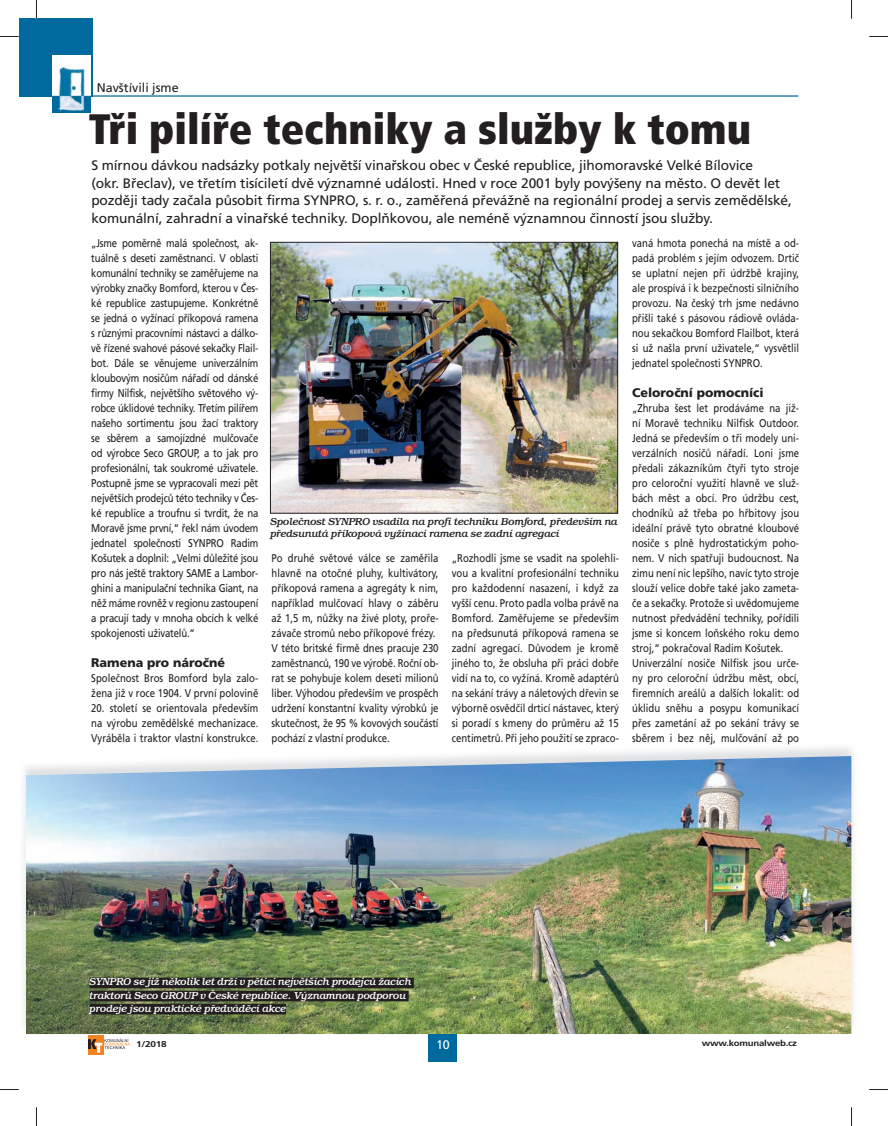
<style>
.page{position:relative;width:888px;height:1126px;background:#fff}
.page>*{position:absolute;margin:0;border:0;box-sizing:border-box;transform-origin:0 0}
.t1{font:900 condensed 42.5px "Frutiger CE";color:#231f20}
.t2{font:13.75px/17.5px "Frutiger CE";letter-spacing:-.01em;color:#231f20}
.t3{font:900 12.5px "Frutiger CE";color:#231f20}
.t4{font:12.5px "Frutiger CE";color:#231f20}
.t5{font:12.5px "Frutiger CE";color:#fff}
.t6{font:11.25px/15px "Frutiger CE";color:#231f20;scale:.85 1}
.t7{font:italic 500 10.38px/13.1px "Bookman Itc TEE";color:#fff}
.t8{font:italic 500 10.38px/11.9px "Bookman Itc TEE";color:#231f20}
.t9{font:700 8.38px "Frutiger CE";letter-spacing:-.025em;color:#231f20;scale:1.15 1}
.t10{font:700 8.38px "Frutiger CE";letter-spacing:-.025em;color:#231f20;scale:1.2 1}
</style>
<div class="page">
<div style="left:88px;top:1034px;width:15px;height:20px;background:#f58220"></div>
<svg style="left:88px;top:1038px;width:42px;height:14px"></svg>
<hr style="left:31px;top:95px;width:767px;height:2px;background:#00699e">
<div style="left:19px;top:19px;width:73px;height:78px;background:#00699e"></div>
<img style="left:52px;top:55px;width:39px;height:57px">
<div style="left:429px;top:1032px;width:28px;height:29px;background:#00699e"></div>
<img style="left:272px;top:244px;width:344px;height:267px">
<div style="left:270px;top:242px;width:348px;height:271px;border:1px solid #231f20"></div>
<img style="left:24px;top:747px;width:829px;height:286px">
<img style="left:26px;top:756px;width:825px;height:277px">
<div style="left:90px;top:977px;width:324px;height:11px;background:#231f20"></div>
<div style="left:90px;top:990px;width:319px;height:11px;background:#231f20"></div>
<div style="left:90px;top:1003px;width:196px;height:11px;background:#231f20"></div>
<svg style="left:0;top:36px;width:19px;height:1px"></svg>
<svg style="left:869px;top:36px;width:19px;height:1px"></svg>
<svg style="left:0;top:1089px;width:19px;height:1px"></svg>
<svg style="left:869px;top:1089px;width:19px;height:1px"></svg>
<svg style="left:36px;top:0;width:1px;height:19px"></svg>
<svg style="left:36px;top:1107px;width:1px;height:18px"></svg>
<svg style="left:851px;top:0;width:1px;height:19px"></svg>
<svg style="left:851px;top:1107px;width:1px;height:18px"></svg>
<p class="t4" style="left:97px;top:82px;width:83px">Navštívili jsme</p>
<h1 class="t1" style="left:89px;top:113px;width:664px">Tři pilíře techniky a služby k tomu</h1>
<p class="t2" style="left:91px;top:157px;width:702px">S mírnou dávkou nadsázky potkaly největší vinařskou obec v České republice, jihomoravské Velké Bílovice<br>(okr. Břeclav), ve třetím tisíciletí dvě významné události. Hned v roce 2001 byly povýšeny na město. O devět let později tady začala působit firma SYNPRO, s. r. o., zaměřená převážně na regionální prodej a servis zemědělské, komunální, zahradní a vinařské techniky. Doplňkovou, ale neméně významnou činností jsou služby.</p>
<p class="t6" style="left:91px;top:236px;width:198px;text-align:justify">„Jsme poměrně malá společnost, ak&shy;tuálně s deseti zaměstnanci. V oblasti komunální techniky se zaměřujeme na výrobky značky Bomford, kterou v Čes&shy;ké republice zastupujeme. Konkrétně se jedná o vyžínací příkopová ramena s různými pracovními nástavci a dálko&shy;vě řízené svahové pásové sekačky Flail&shy;bot. Dále se věnujeme univerzálním kloubovým nosičům nářadí od dánské firmy Nilfisk, největšího světového vý&shy;robce úklidové techniky. Třetím pilířem našeho sortimentu jsou žací traktory se sběrem a samojízdné mulčovače od výrobce Seco GROUP, a to jak pro profesionální, tak soukromé uživatele.<br>Postupně jsme se vypracovali mezi pět největších prodejců této techniky v Čes&shy;ké republice a troufnu si tvrdit, že na Moravě jsme první,“ řekl nám úvodem jednatel společnosti SYNPRO Radim Košutek a doplnil: „Velmi důležité jsou pro nás ještě traktory SAME a Lambor&shy;ghini a manipulační technika Giant, na něž máme rovněž v regionu zastoupení a pracují tady v mnoha obcích k velké spokojenosti uživatelů.“</p>
<p class="t3" style="left:91px;top:657px;width:135px">Ramena pro náročné</p>
<p class="t6" style="left:91px;top:671px;width:198px">Společnost Bros Bomford byla zalo&shy;žena již v roce 1904. V první polovině</p>
<p class="t6" style="left:91px;top:701px;width:198px">20. století se orientovala především na výrobu zemědělské mechanizace.</p>
<p class="t6" style="left:632px;top:236px;width:198px;text-align:justify">vaná hmota ponechá na místě a od&shy;padá problém s jejím odvozem. Drtič se uplatní nejen při údržbě krajiny, ale prospívá i k bezpečnosti silničního provozu. Na český trh jsme nedávno přišli také s pásovou rádiově ovláda&shy;nou sekačkou Bomford Flailbot, která si už našla první uživatele,“ vysvětlil jednatel společnosti SYNPRO.</p>
<p class="t3" style="left:632px;top:387px;width:133px">Celoroční pomocníci</p>
<p class="t6" style="left:632px;top:401px;width:198px">„Zhruba šest let prodáváme na již&shy;ní Moravě techniku Nilfisk Outdoor.<br>Jedná se především o tři modely uni&shy;verzálních nosičů nářadí. Loni jsme předali zákazníkům čtyři tyto stroje pro celoroční využití hlavně ve služ&shy;bách měst a obcí. Pro údržbu cest, chodníků až třeba po hřbitovy jsou ideální právě tyto obratné kloubové nosiče s plně hydrostatickým poho&shy;nem. V nich spatřuji budoucnost. Na zimu není nic lepšího, navíc tyto stroje slouží velice dobře také jako zameta&shy;če a sekačky. Protože si uvědomujeme nutnost předvádění techniky, pořídili jsme si koncem loňského roku demo stroj,“ pokračoval Radim Košutek.<br>Univerzální nosiče Nilfisk jsou urče&shy;ny pro celoroční údržbu měst, obcí, firemních areálů a dalších lokalit: od úklidu sněhu a posypu komunikací přes zametání až po sekání trávy se</p>
<p class="t8" style="left:270px;top:516px;width:349px">Společnost SYNPRO vsadila na profi techniku Bomford, především na předsunutá příkopová vyžínací ramena se zadní agregací</p>
<p class="t6" style="left:272px;top:551px;width:198px">Po druhé světové válce se zaměřila hlavně na otočné pluhy, kultivátory, příkopová ramena a agregáty k nim, například mulčovací hlavy o záběru až 1,5 m, nůžky na živé ploty, proře&shy;závače stromů nebo příkopové frézy.<br>V této britské firmě dnes pracuje 230 zaměstnanců, 190 ve výrobě. Roční ob&shy;rat se pohybuje kolem deseti milionů liber. Výhodou především ve prospěch udržení konstantní kvality výrobků je skutečnost, že 95 % kovových součástí</p>
<p class="t6" style="left:452px;top:551px;width:198px;text-align:justify">„Rozhodli jsme se vsadit na spolehli&shy;vou a kvalitní profesionální techniku pro každodenní nasazení, i když za vyšší cenu. Proto padla volba právě na Bomford. Zaměřujeme se především na předsunutá příkopová ramena se zadní agregací. Důvodem je kromě jiného to, že obsluha při práci dobře vidí na to, co vyžíná. Kromě adaptérů na sekání trávy a náletových dřevin se výborně osvědčil drticí nástavec, který si poradí s kmeny do průměru až 15 centimetrů. Při jeho použití se zpraco-</p>
<p class="t6" style="left:91px;top:731px;width:353px">Vyráběla i traktor vlastní konstrukce. pochází z vlastní produkce.</p>
<p class="t6" style="left:632px;top:731px;width:198px">sběrem i bez něj, mulčování až po</p>
<p class="t7" style="left:90px;top:976px;width:323px">SYNPRO se již několik let drží v pětici největších prodejců žacích traktorů Seco GROUP v České republice. Významnou podporou prodeje jsou praktické předváděcí akce</p>
<p class="t10" style="left:136px;top:1040px;width:27px">1/2018</p>
<p class="t9" style="left:702px;top:1039px;width:84px">www.komunalweb.cz</p>
<p class="t5" style="left:436px;top:1039px;width:15px">10</p>
</div>
